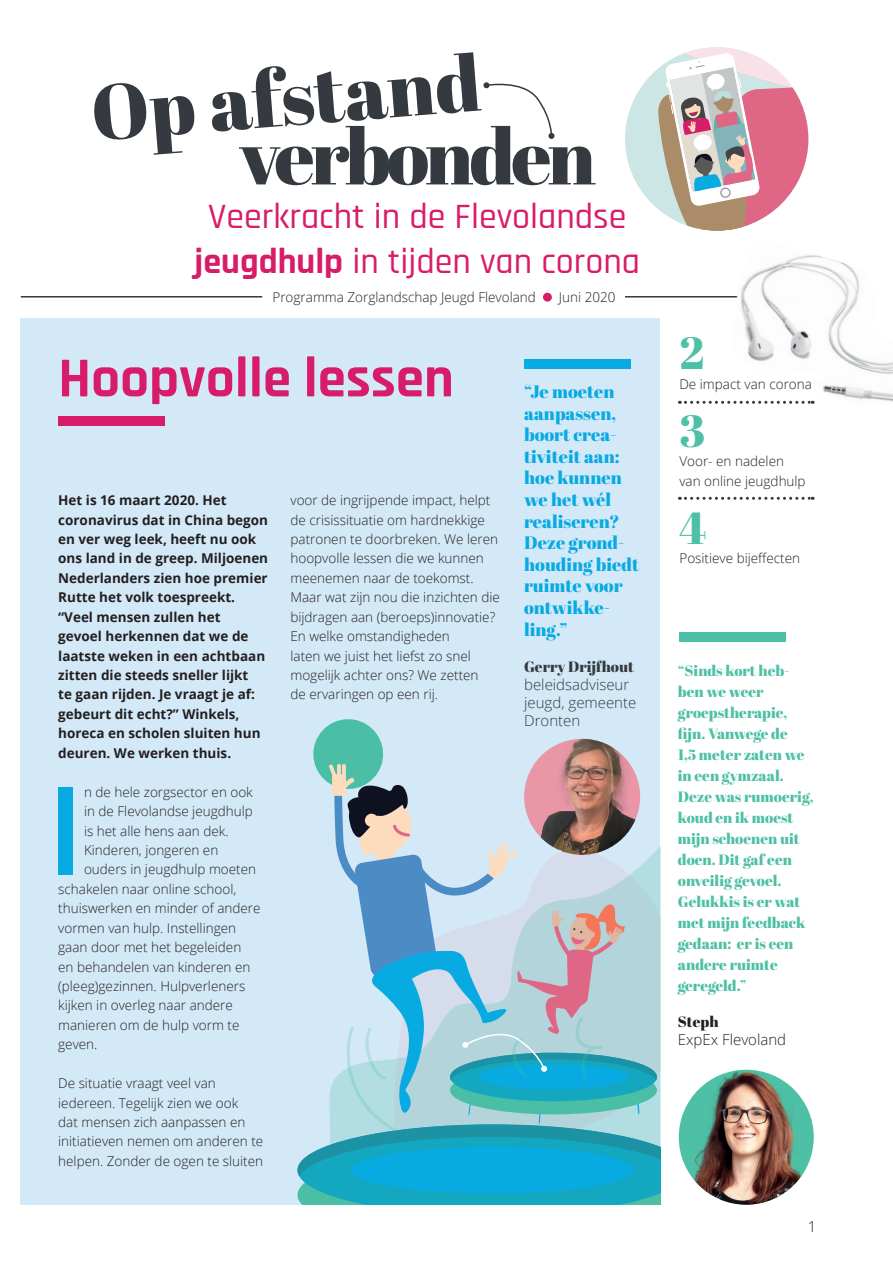
<style>
.page{position:relative;width:893px;height:1263px;background:#fff}
.page>*{position:absolute;margin:0;border:0;box-sizing:border-box;transform-origin:0 0}
.t1{font:600 122.4px "Open Sans";color:#08aae2}
.t2{font:78px "Abril Fatface";letter-spacing:-.05em;color:#343a3f}
.t3{font:700 57px "Rajdhani";color:#d71c69}
.t4{font:45px "Abril Fatface";color:#4ec0a5}
.t5{font:500 36px/45px "Rajdhani";color:#d71c69;text-align:center}
.t6{font:18px/21.6px "Abril Fatface";color:#08aae2}
.t7{font:15px/21px "Abril Fatface";color:#4ec0a5}
.t8{font:300 15px/18px "Open Sans";color:#343a3f}
.t9{font:300 15px "Open Sans";color:#231f20}
.t10{font:15px "Abril Fatface";color:#343a3f}
.t11{font:15px "Abril Fatface";color:#231f20}
.t12{font:300 13.5px/19.5px "Open Sans";color:#231f20}
.t13{font:700 13.5px/19.5px "Open Sans";color:#231f20}
.s1{font-weight:700}
</style>
<div class="page">
<div style="left:21px;top:318px;width:639px;height:887px;background:#d4e9f8"></div>
<svg style="left:625px;top:47px;width:183px;height:184px"></svg>
<svg style="left:483px;top:82px;width:71px;height:57px"></svg>
<hr style="left:625px;top:296px;width:171px;height:1px;background:#343a3f">
<img style="left:679px;top:1070px;width:135px;height:135px;border-radius:67px">
<div style="left:58px;top:416px;width:107px;height:9px;background:#d71c69"></div>
<div style="left:679px;top:632px;width:107px;height:10px;background:#4ec0a5"></div>
<div style="left:524px;top:359px;width:107px;height:10px;background:#08aae2"></div>
<svg style="left:679px;top:401px;width:21px;height:3px"></svg>
<svg style="left:679px;top:497px;width:134px;height:3px"></svg>
<img style="left:701px;top:254px;width:192px;height:150px">
<div style="left:543px;top:293px;width:9px;height:9px;background:#d71c69;border-radius:50%"></div>
<hr style="left:21px;top:296px;width:241px;height:1px;background:#343a3f">
<svg style="left:297px;top:719px;width:363px;height:486px"></svg>
<h2 class="t2" style="left:86px;top:60px;width:392px;rotate:-5deg">Op afstand</h2>
<h2 class="t2" style="left:239px;top:102px;width:358px">verbonden</h2>
<h3 class="t5" style="left:195px;top:195px;width:447px">Veerkracht in de Flevolandse <span class="s1">jeugdhulp</span> in tijden van corona</h3>
<p class="t12" style="left:272px;top:287px;width:265px">Programma Zorglandschap Jeugd Flevoland</p>
<p class="t12" style="left:559px;top:287px;width:58px">Juni 2020</p>
<h3 class="t3" style="left:58px;top:343px;width:397px">Hoopvolle lessen</h3>
<p class="t13" style="left:58px;top:490px;width:211px">Het is 16 maart 2020. Het coronavirus dat in China begon en ver weg leek, heeft nu ook ons land in de greep. Miljoenen<br>Nederlanders zien hoe premier<br>Rutte het volk toespreekt. “Veel mensen zullen het<br>gevoel herkennen dat we de laatste weken in een achtbaan zitten die steeds sneller lijkt<br>te gaan rijden. Je vraagt je af: gebeurt dit echt?” Winkels, horeca en scholen sluiten hun deuren. We werken thuis.</p>
<h1 class="t1" style="left:47px;top:746px;width:39px">I</h1>
<p class="t12" style="left:84px;top:782px;width:170px">n de hele zorgsector en ook</p>
<p class="t12" style="left:84px;top:801px;width:170px">in de Flevolandse jeugdhulp</p>
<p class="t12" style="left:84px;top:820px;width:146px">is het alle hens aan dek.</p>
<p class="t12" style="left:84px;top:840px;width:136px">Kinderen, jongeren en</p>
<p class="t12" style="left:84px;top:859px;width:174px">ouders in jeugdhulp moeten</p>
<p class="t12" style="left:58px;top:879px;width:180px">schakelen naar online school,</p>
<p class="t12" style="left:58px;top:898px;width:204px">thuiswerken en minder of andere</p>
<p class="t12" style="left:58px;top:918px;width:179px">vormen van hulp. Instellingen</p>
<p class="t12" style="left:58px;top:937px;width:185px">gaan door met het begeleiden</p>
<p class="t12" style="left:58px;top:956px;width:194px">en behandelen van kinderen en</p>
<p class="t12" style="left:58px;top:976px;width:189px">(pleeg)gezinnen. Hulpverleners</p>
<p class="t12" style="left:58px;top:995px;width:176px">kijken in overleg naar andere</p>
<p class="t12" style="left:58px;top:1015px;width:183px">manieren om de hulp vorm te</p>
<p class="t12" style="left:58px;top:1034px;width:41px">geven.</p>
<p class="t12" style="left:58px;top:1073px;width:207px">De situatie vraagt veel van iedereen. Tegelijk zien we ook<br>dat mensen zich aanpassen en initiatieven nemen om anderen te helpen. Zonder de ogen te sluiten</p>
<p class="t12" style="left:290px;top:490px;width:211px">voor de ingrijpende impact, helpt de crisissituatie om hardnekkige patronen te doorbreken. We leren hoopvolle lessen die we kunnen meenemen naar de toekomst.<br>Maar wat zijn nou die inzichten die bijdragen aan (beroeps)innovatie?<br>En welke omstandigheden<br>laten we juist het liefst zo snel mogelijk achter ons? We zetten<br>de ervaringen op een rij.</p>
<h3 class="t6" style="left:524px;top:380px;width:117px">“Je moeten aanpassen, boort crea&shy;tiviteit aan: hoe kunnen we het wél realiseren?<br>Deze grond&shy;houding biedt ruimte voor ontwikke&shy;ling.”</h3>
<p class="t10" style="left:524px;top:656px;width:111px">Gerry Drijfhout</p>
<p class="t8" style="left:524px;top:675px;width:114px">beleidsadviseur jeugd, gemeente<br>Dronten</p>
<h3 class="t4" style="left:679px;top:322px;width:26px">2</h3>
<p class="t12" style="left:679px;top:374px;width:134px">De impact van corona</p>
<h3 class="t4" style="left:679px;top:399px;width:27px">3</h3>
<p class="t12" style="left:679px;top:451px;width:128px">Voor- en nadelen van online jeugdhulp</p>
<h3 class="t4" style="left:679px;top:496px;width:29px">4</h3>
<p class="t12" style="left:679px;top:548px;width:122px">Positieve bijeffecten</p>
<p class="t7" style="left:678px;top:659px;width:137px">“Sinds kort heb&shy;ben we weer groepstherapie, fijn. Vanwege de<br>1,5 meter zaten we in een gymzaal.<br>Deze was rumoerig, koud en ik moest mijn schoenen uit doen. Dit gaf een onveilig gevoel.<br>Gelukkis is er wat met mijn feedback gedaan: er is een andere ruimte geregeld.”</p>
<p class="t11" style="left:678px;top:1011px;width:42px">Steph</p>
<p class="t9" style="left:678px;top:1029px;width:110px">ExpEx Flevoland</p>
<p class="t9" style="left:808px;top:1216px;width:10px">1</p>
</div>
